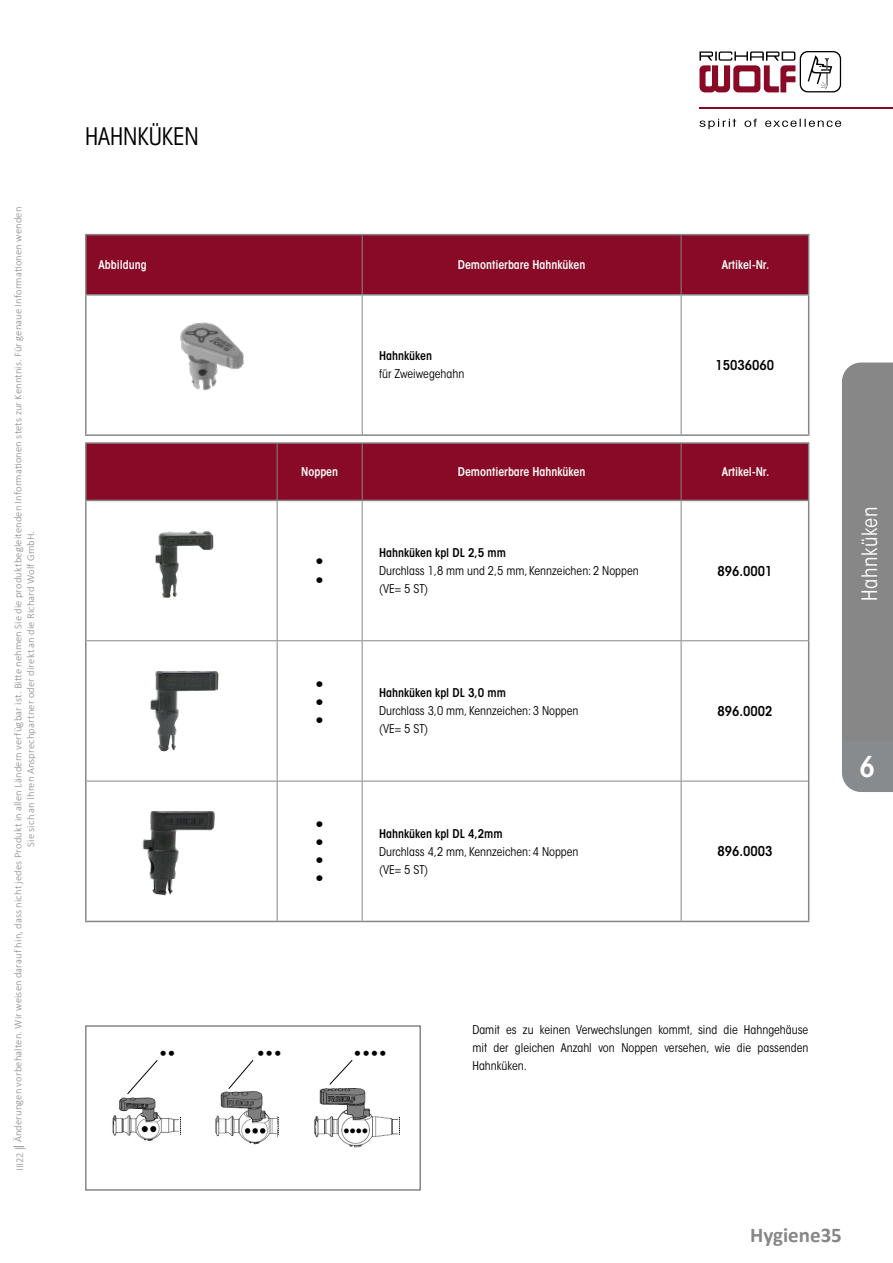
<style>
.page{position:relative;width:893px;height:1263px;background:#fff}
.page>*{position:absolute;margin:0;border:0;box-sizing:border-box;transform-origin:0 0}
.t1{font:600 condensed 28.5px "ITC Avant Garde Std";color:#fff}
.t2{font:condensed 24px/18px "ITC Avant Garde Std";color:#000;text-align:justify}
.t3{font:700 21px "Calibri";color:#878787}
.t4{font:condensed 21px "ITC Avant Garde Std";letter-spacing:.025em;color:#fff}
.t5{font:condensed 21px "ITC Avant Garde Std";color:#000}
.t6{font:600 condensed 13.5px "ITC Avant Garde Std";color:#000}
.t7{font:condensed 12px/18px "ITC Avant Garde Std";color:#000}
.t8{font:600 condensed 12px "ITC Avant Garde Std";color:#fff}
.t9{font:600 condensed 12px "ITC Avant Garde Std";color:#000}
.t10{font:300 10.5px/12.6px "Calibri";letter-spacing:.015em;color:#878787;text-align:center}
.s1{font-family:"Adobe Garamond Pro";font-weight:400}
.s2{font-family:"Adobe Garamond Pro";font-weight:700}
</style>
<div class="page">
<svg style="left:699px;top:119px;width:142px;height:10px"></svg>
<svg style="left:699px;top:51px;width:142px;height:41px"></svg>
<hr style="left:699px;top:107px;width:194px;height:2px;background:#880a26">
<div style="left:842px;top:362px;width:51px;height:430px;background:#878787"></div>
<div style="left:87px;top:444px;width:721px;height:56px;background:#880a26"></div>
<hr style="left:85px;top:501px;width:2px;height:140px;background:#878787">
<hr style="left:808px;top:501px;width:1px;height:140px;background:#878787">
<hr style="left:85px;top:641px;width:2px;height:140px;background:#878787">
<hr style="left:808px;top:641px;width:1px;height:140px;background:#878787">
<hr style="left:85px;top:781px;width:2px;height:140px;background:#878787">
<hr style="left:808px;top:781px;width:1px;height:140px;background:#878787">
<hr style="left:85px;top:921px;width:192px;height:1px;background:#878787">
<hr style="left:277px;top:921px;width:85px;height:1px;background:#878787">
<hr style="left:362px;top:921px;width:319px;height:1px;background:#878787">
<hr style="left:681px;top:921px;width:128px;height:1px;background:#878787">
<hr style="left:87px;top:640px;width:190px;height:1px;background:#878787">
<hr style="left:277px;top:640px;width:85px;height:1px;background:#878787">
<hr style="left:362px;top:640px;width:319px;height:1px;background:#878787">
<hr style="left:681px;top:640px;width:127px;height:1px;background:#878787">
<hr style="left:87px;top:781px;width:190px;height:1px;background:#878787">
<hr style="left:277px;top:781px;width:85px;height:1px;background:#878787">
<hr style="left:362px;top:781px;width:319px;height:1px;background:#878787">
<hr style="left:681px;top:781px;width:127px;height:1px;background:#878787">
<hr style="left:277px;top:444px;width:1px;height:56px;background:#878787">
<hr style="left:362px;top:444px;width:1px;height:56px;background:#878787">
<hr style="left:681px;top:444px;width:1px;height:56px;background:#878787">
<hr style="left:277px;top:501px;width:1px;height:139px;background:#878787">
<hr style="left:362px;top:501px;width:1px;height:139px;background:#878787">
<hr style="left:681px;top:501px;width:1px;height:139px;background:#878787">
<hr style="left:277px;top:641px;width:1px;height:140px;background:#878787">
<hr style="left:362px;top:641px;width:1px;height:140px;background:#878787">
<hr style="left:681px;top:641px;width:1px;height:140px;background:#878787">
<hr style="left:277px;top:781px;width:1px;height:140px;background:#878787">
<hr style="left:362px;top:781px;width:1px;height:140px;background:#878787">
<hr style="left:681px;top:781px;width:1px;height:140px;background:#878787">
<hr style="left:85px;top:442px;width:192px;height:2px;background:#878787">
<hr style="left:85px;top:444px;width:2px;height:56px;background:#878787">
<hr style="left:277px;top:442px;width:85px;height:2px;background:#878787">
<hr style="left:362px;top:442px;width:319px;height:2px;background:#878787">
<hr style="left:681px;top:442px;width:128px;height:2px;background:#878787">
<hr style="left:808px;top:444px;width:1px;height:56px;background:#878787">
<hr style="left:85px;top:500px;width:192px;height:1px;background:#878787">
<hr style="left:277px;top:500px;width:85px;height:1px;background:#878787">
<hr style="left:362px;top:500px;width:319px;height:1px;background:#878787">
<hr style="left:681px;top:500px;width:128px;height:1px;background:#878787">
<img style="left:86px;top:527px;width:128px;height:97px">
<img style="left:150px;top:671px;width:69px;height:81px">
<img style="left:142px;top:811px;width:73px;height:85px">
<div style="left:85px;top:1025px;width:336px;height:166px;border:2px solid #878787"></div>
<img style="left:112px;top:1094px;width:67px;height:47px">
<img style="left:215px;top:1091px;width:62px;height:54px">
<img style="left:314px;top:1088px;width:84px;height:60px">
<svg style="left:180px;top:1117px;width:1px;height:18px"></svg>
<svg style="left:399px;top:1117px;width:1px;height:18px"></svg>
<svg style="left:278px;top:1117px;width:1px;height:18px"></svg>
<svg style="left:127px;top:1060px;width:31px;height:34px"></svg>
<svg style="left:228px;top:1060px;width:26px;height:29px"></svg>
<svg style="left:329px;top:1060px;width:24px;height:25px"></svg>
<div style="left:87px;top:235px;width:721px;height:59px;background:#880a26"></div>
<hr style="left:85px;top:296px;width:2px;height:138px;background:#878787">
<hr style="left:808px;top:296px;width:1px;height:138px;background:#878787">
<hr style="left:85px;top:434px;width:277px;height:2px;background:#878787">
<hr style="left:362px;top:434px;width:319px;height:2px;background:#878787">
<hr style="left:681px;top:434px;width:128px;height:2px;background:#878787">
<hr style="left:362px;top:235px;width:1px;height:59px;background:#878787">
<hr style="left:681px;top:235px;width:1px;height:59px;background:#878787">
<hr style="left:362px;top:296px;width:1px;height:138px;background:#878787">
<hr style="left:681px;top:296px;width:1px;height:138px;background:#878787">
<hr style="left:85px;top:234px;width:277px;height:1px;background:#878787">
<hr style="left:85px;top:235px;width:2px;height:59px;background:#878787">
<hr style="left:362px;top:234px;width:319px;height:1px;background:#878787">
<hr style="left:681px;top:234px;width:128px;height:1px;background:#878787">
<hr style="left:808px;top:235px;width:1px;height:59px;background:#878787">
<hr style="left:85px;top:294px;width:277px;height:2px;background:#878787">
<hr style="left:362px;top:294px;width:319px;height:2px;background:#878787">
<hr style="left:681px;top:294px;width:128px;height:2px;background:#878787">
<img style="left:180px;top:322px;width:64px;height:69px">
<p class="t10" style="left:12px;top:1171px;width:965px;rotate:-90deg">III22 <span class="s1">|</span><span class="s2">|</span> Änderungen vorbehalten. Wir weisen darauf hin, dass nicht jedes Produkt in allen Ländern verfügbar ist. Bitte nehmen Sie die produktbegleitenden Informationen stets zur Kenntnis. Für genaue Informationen wenden<br>Sie sich an Ihren Ansprechpartner oder direkt an die Richard Wolf GmbH.</p>
<h2 class="t2" style="left:85px;top:128px;width:115px">HAHNKÜKEN</h2>
<p class="t8" style="left:99px;top:257px;width:50px">Abbildung</p>
<p class="t8" style="left:458px;top:257px;width:129px">Demontierbare Hahnküken</p>
<p class="t8" style="left:722px;top:257px;width:49px">Artikel-Nr.</p>
<p class="t9" style="left:379px;top:349px;width:54px">Hahnküken</p>
<p class="t7" style="left:379px;top:365px;width:87px">für Zweiwegehahn</p>
<p class="t6" style="left:716px;top:357px;width:60px">15036060</p>
<p class="t8" style="left:301px;top:464px;width:39px">Noppen</p>
<p class="t8" style="left:458px;top:464px;width:129px">Demontierbare Hahnküken</p>
<p class="t8" style="left:722px;top:464px;width:49px">Artikel-Nr.</p>
<h2 class="t2" style="left:315px;top:553px;width:12px">• •</h2>
<p class="t9" style="left:379px;top:545px;width:128px">Hahnküken kpl DL 2,5 mm</p>
<p class="t7" style="left:379px;top:562px;width:261px">Durchlass 1,8 mm und 2,5 mm, Kennzeichen: 2 Noppen (VE= 5 ST)</p>
<p class="t6" style="left:717px;top:562px;width:56px">896.0001</p>
<h2 class="t2" style="left:315px;top:675px;width:12px">• • •</h2>
<p class="t9" style="left:379px;top:685px;width:128px">Hahnküken kpl DL 3,0 mm</p>
<p class="t7" style="left:379px;top:702px;width:201px">Durchlass 3,0 mm, Kennzeichen: 3 Noppen (VE= 5 ST)</p>
<p class="t6" style="left:717px;top:703px;width:56px">896.0002</p>
<h2 class="t2" style="left:315px;top:815px;width:12px">• • • •</h2>
<p class="t9" style="left:379px;top:826px;width:125px">Hahnküken kpl DL 4,2mm</p>
<p class="t7" style="left:379px;top:842px;width:201px">Durchlass 4,2 mm, Kennzeichen: 4 Noppen (VE= 5 ST)</p>
<p class="t6" style="left:717px;top:843px;width:56px">896.0003</p>
<h3 class="t4" style="left:857px;top:601px;width:95px;rotate:-90deg">Hahnküken</h3>
<h1 class="t1" style="left:859px;top:749px;width:17px">6</h1>
<h3 class="t5" style="left:159px;top:1041px;width:19px">• •</h3>
<h3 class="t5" style="left:256px;top:1041px;width:27px">• • •</h3>
<h3 class="t5" style="left:353px;top:1041px;width:36px">• • • •</h3>
<p class="t7" style="left:472px;top:1021px;width:337px;text-align:justify">Damit es zu keinen Verwechslungen kommt, sind die Hahngehäuse mit der gleichen Anzahl von Noppen versehen, wie die passenden Hahnküken.</p>
<h3 class="t3" style="left:750px;top:1220px;width:93px">Hygiene35</h3>
</div>
